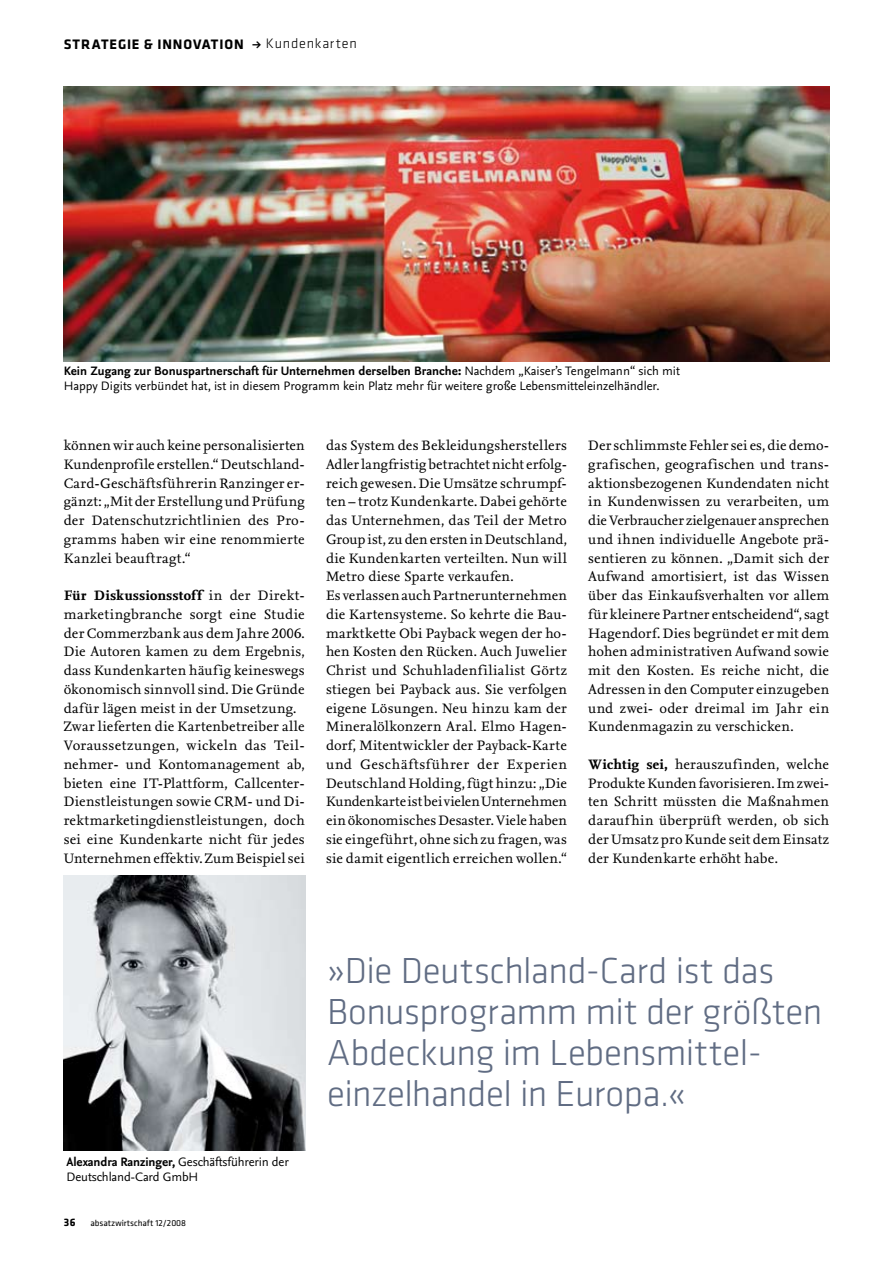
<style>
.page{position:relative;width:893px;height:1263px;background:#fff}
.page>*{position:absolute;margin:0;border:0;box-sizing:border-box;transform-origin:0 0}
.t1{font:300 37.5px/41.2px "Klavika";letter-spacing:-.015em;color:#606c83}
.t2{font:14.25px/18.8px "Nexus Serif Pro";letter-spacing:.015em;color:#000}
.t3{font:700 14.25px "Klavika";letter-spacing:.06em;color:#000}
.t4{font:12.75px/15px "Nexus Sans Pro";color:#000}
.t5{font:700 11.25px "Klavika";color:#000}
.t6{font:9px "Klavika";color:#000}
.s1{font-family:"Nexus Sans Pro"}
.s2{font-weight:300}
.s3{font-weight:700}
</style>
<div class="page">
<img style="left:64px;top:86px;width:765px;height:275px">
<img style="left:64px;top:876px;width:242px;height:275px">
<p class="t3" style="left:64px;top:36px;width:295px">STRATEGIE &amp; INNOVATION <span class="s1">→</span> <span class="s2">Kundenkarten</span></p>
<p class="t4" style="left:64px;top:363px;width:618px"><span class="s3">Kein Zugang zur Bonuspartnerschaft für Unternehmen derselben Branche:</span> Nachdem „Kaiser’s Tengelmann“ sich mit<br>Happy Digits verbündet hat, ist in diesem Programm kein Platz mehr für weitere große Lebensmitteleinzelhändler.</p>
<p class="t2" style="left:64px;top:435px;width:242px;text-align:justify">können wir auch keine personalisierten Kundenprofile erstellen.“ Deutschland-Card-Geschäftsführerin Ranzinger er&shy;gänzt: „Mit der Erstellung und Prüfung der Datenschutzrichtlinien des Pro&shy;gramms haben wir eine renommierte Kanzlei beauftragt.“</p>
<p class="t2" style="left:64px;top:585px;width:242px"><span class="s3">Für Diskussionsstoff</span> in der Direkt&shy;marketingbranche sorgt eine Studie der Commerzbank aus dem Jahre 2006.<br>Die Autoren kamen zu dem Ergebnis, dass Kundenkarten häufig keineswegs ökonomisch sinnvoll sind. Die Gründe dafür lägen meist in der Umsetzung.<br>Zwar lieferten die Kartenbetreiber alle Voraussetzungen, wickeln das Teil&shy;nehmer- und Kontomanagement ab, bieten eine IT-Plattform, Callcenter-Dienstleistungen sowie CRM- und Di&shy;rektmarketingdienstleistungen, doch sei eine Kundenkarte nicht für jedes Unternehmen effektiv. Zum Beispiel sei</p>
<p class="t2" style="left:326px;top:435px;width:242px">das System des Bekleidungsherstellers Adler langfristig betrachtet nicht erfolg&shy;reich gewesen. Die Umsätze schrumpf&shy;ten – trotz Kundenkarte. Dabei gehörte das Unternehmen, das Teil der Metro Group ist, zu den ersten in Deutschland, die Kundenkarten verteilten. Nun will Metro diese Sparte verkaufen.<br>Es verlassen auch Partnerunternehmen die Kartensysteme. So kehrte die Bau&shy;marktkette Obi Payback wegen der ho&shy;hen Kosten den Rücken. Auch Juwelier Christ und Schuhladenfilialist Görtz stiegen bei Payback aus. Sie verfolgen eigene Lösungen. Neu hinzu kam der Mineralölkonzern Aral. Elmo Hagen&shy;dorf, Mitentwickler der Payback-Karte und Geschäftsführer der Experien Deutschland Holding, fügt hinzu: „Die Kundenkarte ist bei vielen Unternehmen ein ökonomisches Desaster. Viele haben sie eingeführt, ohne sich zu fragen, was sie damit eigentlich erreichen wollen.“</p>
<p class="t2" style="left:588px;top:435px;width:242px">Der schlimmste Fehler sei es, die demo&shy;grafischen, geografischen und trans&shy;aktionsbezogenen Kundendaten nicht in Kundenwissen zu verarbeiten, um die Verbraucher zielgenauer ansprechen und ihnen individuelle Angebote prä&shy;sentieren zu können. „Damit sich der Aufwand amortisiert, ist das Wissen über das Einkaufsverhalten vor allem für kleinere Partner entscheidend“, sagt Hagendorf. Dies begründet er mit dem hohen administrativen Aufwand sowie mit den Kosten. Es reiche nicht, die Adressen in den Computer einzugeben und zwei- oder dreimal im Jahr ein Kundenmagazin zu verschicken.</p>
<p class="t2" style="left:588px;top:754px;width:242px;text-align:justify"><span class="s3">Wichtig sei,</span> herauszufinden, welche Produkte Kunden favorisieren. Im zwei&shy;ten Schritt müssten die Maßnahmen darauf hin überprüft werden, ob sich der Umsatz pro Kunde seit dem Einsatz der Kundenkarte erhöht habe.</p>
<p class="t4" style="left:67px;top:1154px;width:224px"><span class="s3">Alexandra Ranzinger,</span> Geschäftsführerin der<br>Deutschland-Card GmbH</p>
<p class="t5" style="left:64px;top:1216px;width:13px">36</p>
<p class="t6" style="left:90px;top:1218px;width:97px">absatzwirtschaft 12/2008</p>
<h1 class="t1" style="left:327px;top:950px;width:497px">»Die Deutschland-Card ist das<br>Bonusprogramm mit der größten<br>Abdeckung im Lebensmittel&shy;einzelhandel in Europa.«</h1>
</div>
